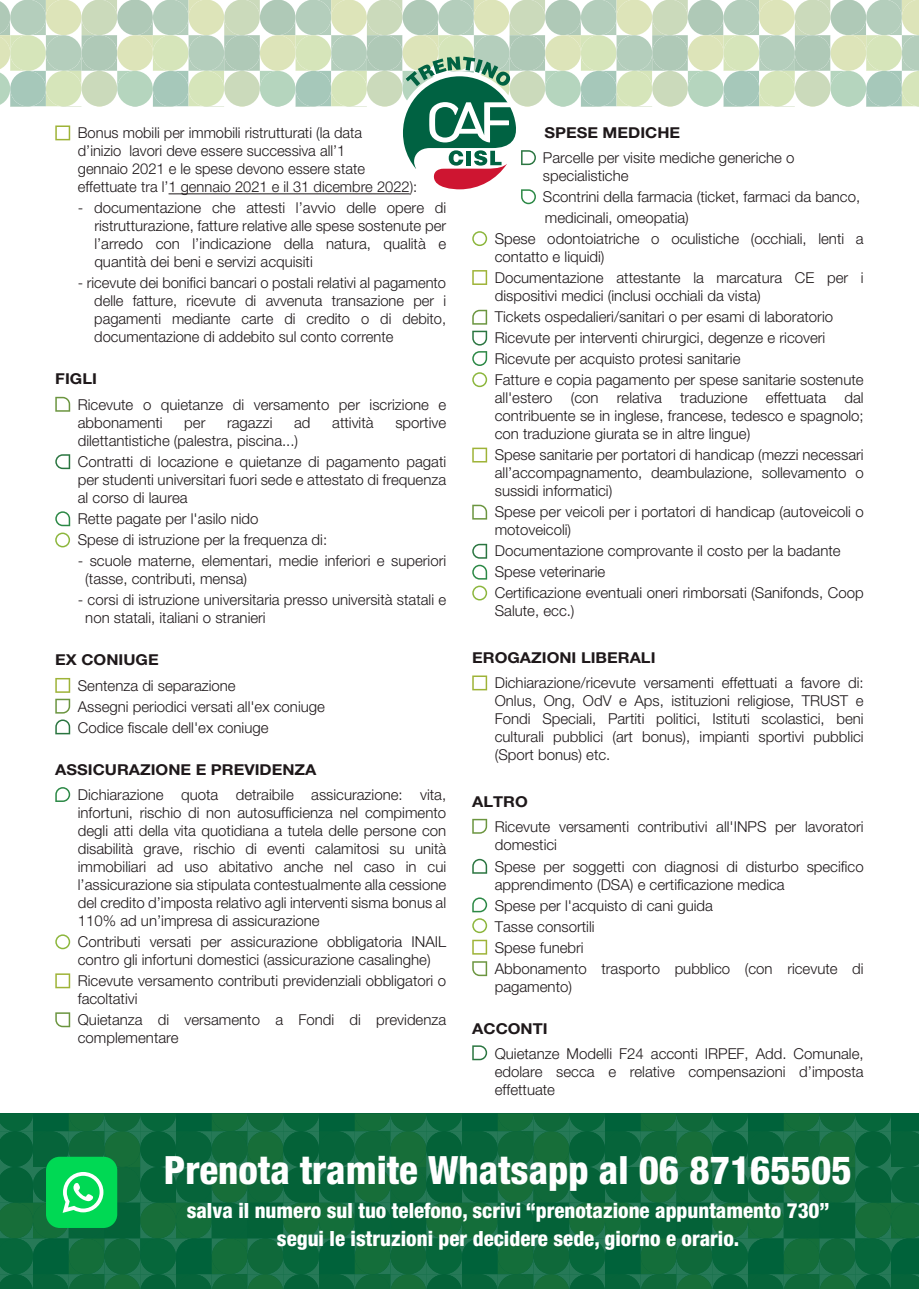
<style>
.page{position:relative;width:919px;height:1289px;background:#fff}
.page>*{position:absolute;margin:0;border:0;box-sizing:border-box;transform-origin:0 0}
.t1{font:800 condensed 39px "Helvetica Neue LT Pro";color:#fff}
.t2{font:800 condensed 21px/28.2px "Helvetica Neue LT Pro";color:#fff;text-align:center}
.t3{font:300 15px/18px "Helvetica Neue LT Pro";color:#1e181a}
.t4{font:700 15px "Helvetica Neue LT Pro";color:#1e181a;scale:1.09 1}
</style>
<div class="page">
<svg style="left:0;top:1113px;width:918px;height:175px;background:#0e693d"></svg>
<svg style="left:0;top:0;width:918px;height:106px;background:#c9dbc2"></svg>
<hr style="left:168px;top:193px;width:241px;height:1px;background:#1e181a">
<div style="left:46px;top:1156px;width:71px;height:71px;background:#00d954;border-radius:14px"></div>
<svg style="left:63px;top:1172px;width:40px;height:40px"></svg>
<svg style="left:55px;top:678px;width:15px;height:14px"></svg>
<svg style="left:472px;top:270px;width:15px;height:15px"></svg>
<svg style="left:55px;top:125px;width:15px;height:15px"></svg>
<svg style="left:472px;top:447px;width:15px;height:15px"></svg>
<svg style="left:472px;top:675px;width:15px;height:15px"></svg>
<svg style="left:472px;top:939px;width:15px;height:15px"></svg>
<svg style="left:55px;top:973px;width:15px;height:15px"></svg>
<svg style="left:55px;top:397px;width:15px;height:15px"></svg>
<svg style="left:472px;top:310px;width:15px;height:15px"></svg>
<svg style="left:472px;top:504px;width:15px;height:15px"></svg>
<svg style="left:472px;top:818px;width:15px;height:15px"></svg>
<svg style="left:55px;top:1012px;width:15px;height:15px"></svg>
<svg style="left:472px;top:961px;width:15px;height:15px"></svg>
<svg style="left:55px;top:698px;width:15px;height:15px"></svg>
<svg style="left:55px;top:454px;width:15px;height:15px"></svg>
<svg style="left:472px;top:331px;width:15px;height:14px"></svg>
<svg style="left:472px;top:544px;width:15px;height:14px"></svg>
<svg style="left:472px;top:858px;width:15px;height:15px"></svg>
<svg style="left:55px;top:719px;width:15px;height:15px"></svg>
<svg style="left:472px;top:1045px;width:15px;height:15px"></svg>
<svg style="left:55px;top:511px;width:15px;height:15px"></svg>
<svg style="left:472px;top:351px;width:15px;height:15px"></svg>
<svg style="left:472px;top:564px;width:15px;height:15px"></svg>
<svg style="left:472px;top:897px;width:15px;height:15px"></svg>
<svg style="left:403px;top:56px;width:133px;height:148px"></svg>
<svg style="left:55px;top:532px;width:15px;height:15px"></svg>
<svg style="left:472px;top:372px;width:15px;height:15px"></svg>
<svg style="left:472px;top:585px;width:15px;height:15px"></svg>
<svg style="left:472px;top:918px;width:15px;height:15px"></svg>
<svg style="left:472px;top:231px;width:15px;height:15px"></svg>
<svg style="left:55px;top:787px;width:15px;height:15px"></svg>
<svg style="left:55px;top:934px;width:15px;height:15px"></svg>
<p class="t3" style="left:78px;top:124px;width:341px">Bonus mobili per immobili ristrutturati (la data<br>d’inizio lavori deve essere successiva all’1<br>gennaio 2021 e le spese devono essere state effettuate tra l’1 gennaio 2021 e il 31 dicembre 2022):</p>
<p class="t3" style="left:94px;top:199px;width:353px;text-align:justify;text-indent:-16px">- documentazione che attesti l’avvio delle opere di ristrutturazione, fatture relative alle spese sostenute per l’arredo con l’indicazione della natura, qualità e quantità dei beni e servizi acquisiti</p>
<p class="t3" style="left:94px;top:274px;width:353px;text-align:justify;text-indent:-16px">- ricevute dei bonifici bancari o postali relativi al pagamento delle fatture, ricevute di avvenuta transazione per i pagamenti mediante carte di credito o di debito, documentazione di addebito sul conto corrente</p>
<p class="t4" style="left:55px;top:370px;width:40px">FIGLI</p>
<p class="t3" style="left:78px;top:395px;width:370px">Ricevute o quietanze di versamento per iscrizione e abbonamenti</p>
<p class="t3" style="left:184px;top:413px;width:23px">per</p>
<p class="t3" style="left:227px;top:413px;width:47px">ragazzi</p>
<p class="t3" style="left:294px;top:413px;width:18px">ad</p>
<p class="t3" style="left:332px;top:413px;width:43px">attività</p>
<p class="t3" style="left:395px;top:413px;width:52px">sportive</p>
<p class="t3" style="left:78px;top:430px;width:370px;line-height:21px">dilettantistiche (palestra, piscina...)<br>Contratti di locazione e quietanze di pagamento pagati</p>
<p class="t3" style="left:78px;top:470px;width:370px">per studenti universitari fuori sede e attestato di frequenza al corso di laurea</p>
<p class="t3" style="left:78px;top:508px;width:251px;line-height:21px">Rette pagate per l'asilo nido<br>Spese di istruzione per la frequenza di:</p>
<p class="t3" style="left:85px;top:551px;width:362px;text-indent:-8px">- scuole materne, elementari, medie inferiori e superiori (tasse, contributi, mensa)</p>
<p class="t3" style="left:85px;top:590px;width:362px;text-indent:-8px">- corsi di istruzione universitaria presso università statali e non statali, italiani o stranieri</p>
<p class="t4" style="left:55px;top:650px;width:96px">EX CONIUGE</p>
<p class="t3" style="left:78px;top:674px;width:249px;line-height:21px">Sentenza di separazione<br>Assegni periodici versati all'ex coniuge<br>Codice fiscale dell'ex coniuge</p>
<p class="t4" style="left:55px;top:760px;width:241px">ASSICURAZIONE E PREVIDENZA</p>
<p class="t3" style="left:78px;top:785px;width:370px;text-align:justify">Dichiarazione quota detraibile assicurazione: vita, infortuni, rischio di non autosufficienza nel compimento degli atti della vita quotidiana a tutela delle persone con disabilità grave, rischio di eventi calamitosi su unità immobiliari ad uso abitativo anche nel caso in cui l’assicurazione sia stipulata contestualmente alla cessione del credito d’imposta relativo agli interventi sisma bonus al 110% ad un’impresa di assicurazione</p>
<p class="t3" style="left:78px;top:932px;width:370px">Contributi versati per assicurazione obbligatoria INAIL contro gli infortuni domestici (assicurazione casalinghe)</p>
<p class="t3" style="left:78px;top:971px;width:370px">Ricevute versamento contributi previdenziali obbligatori o facoltativi</p>
<p class="t3" style="left:78px;top:1010px;width:370px">Quietanza di versamento a Fondi di previdenza complementare</p>
<p class="t4" style="left:544px;top:123px;width:126px">SPESE MEDICHE</p>
<p class="t3" style="left:543px;top:148px;width:253px">Parcelle per visite mediche generiche o specialistiche</p>
<p class="t3" style="left:543px;top:187px;width:319px">Scontrini della farmacia (ticket, farmaci da banco,</p>
<p class="t3" style="left:545px;top:208px;width:145px">medicinali, omeopatia)</p>
<p class="t3" style="left:494px;top:229px;width:370px">Spese odontoiatriche o oculistiche (occhiali, lenti a</p>
<p class="t3" style="left:494px;top:246px;width:370px;line-height:21px">contatto e liquidi)<br>Documentazione attestante la marcatura CE per i</p>
<p class="t3" style="left:494px;top:285px;width:370px;line-height:21px">dispositivi medici (inclusi occhiali da vista)<br>Tickets ospedalieri/sanitari o per esami di laboratorio Ricevute per interventi chirurgici, degenze e ricoveri Ricevute per acquisto protesi sanitarie<br>Fatture e copia pagamento per spese sanitarie sostenute</p>
<p class="t3" style="left:494px;top:388px;width:370px;text-align:justify">all'estero (con relativa traduzione effettuata dal contribuente se in inglese, francese, tedesco e spagnolo; con traduzione giurata se in altre lingue)</p>
<p class="t3" style="left:494px;top:445px;width:370px;text-align:justify">Spese sanitarie per portatori di handicap (mezzi necessari all’accompagnamento, deambulazione, sollevamento o sussidi informatici)</p>
<p class="t3" style="left:494px;top:502px;width:370px">Spese per veicoli per i portatori di handicap (autoveicoli o motoveicoli)</p>
<p class="t3" style="left:494px;top:540px;width:370px;line-height:21px">Documentazione comprovante il costo per la badante<br>Spese veterinarie<br>Certificazione eventuali oneri rimborsati (Sanifonds, Coop</p>
<p class="t3" style="left:494px;top:601px;width:81px">Salute, ecc.)</p>
<p class="t4" style="left:472px;top:648px;width:170px">EROGAZIONI LIBERALI</p>
<p class="t3" style="left:494px;top:673px;width:370px;text-align:justify">Dichiarazione/ricevute versamenti effettuati a favore di:<br>Onlus, Ong, OdV e Aps, istituzioni religiose, TRUST e Fondi Speciali, Partiti politici, Istituti scolastici, beni culturali pubblici (art bonus), impianti sportivi pubblici (Sport bonus) etc.</p>
<p class="t4" style="left:472px;top:792px;width:53px">ALTRO</p>
<p class="t3" style="left:494px;top:817px;width:370px">Ricevute versamenti contributivi all'INPS per lavoratori domestici</p>
<p class="t3" style="left:494px;top:856px;width:370px">Spese per soggetti con diagnosi di disturbo specifico apprendimento (DSA) e certificazione medica</p>
<p class="t3" style="left:494px;top:894px;width:370px;line-height:21px">Spese per l'acquisto di cani guida<br>Tasse consortili<br>Spese funebri<br>Abbonamento trasporto pubblico (con ricevute di</p>
<p class="t3" style="left:494px;top:976px;width:79px">pagamento)</p>
<p class="t4" style="left:472px;top:1018px;width:71px">ACCONTI</p>
<p class="t3" style="left:494px;top:1044px;width:370px;text-align:justify">Quietanze Modelli F24 acconti IRPEF, Add. Comunale, edolare secca e relative compensazioni d’imposta effettuate</p>
<h1 class="t1" style="left:164px;top:1145px;width:689px">Prenota tramite Whatsapp al 06 87165505</h1>
<h2 class="t2" style="left:187px;top:1195px;width:644px">salva il numero sul tuo telefono, scrivi “prenotazione appuntamento 730” segui le istruzioni per decidere sede, giorno e orario.</h2>
</div>
